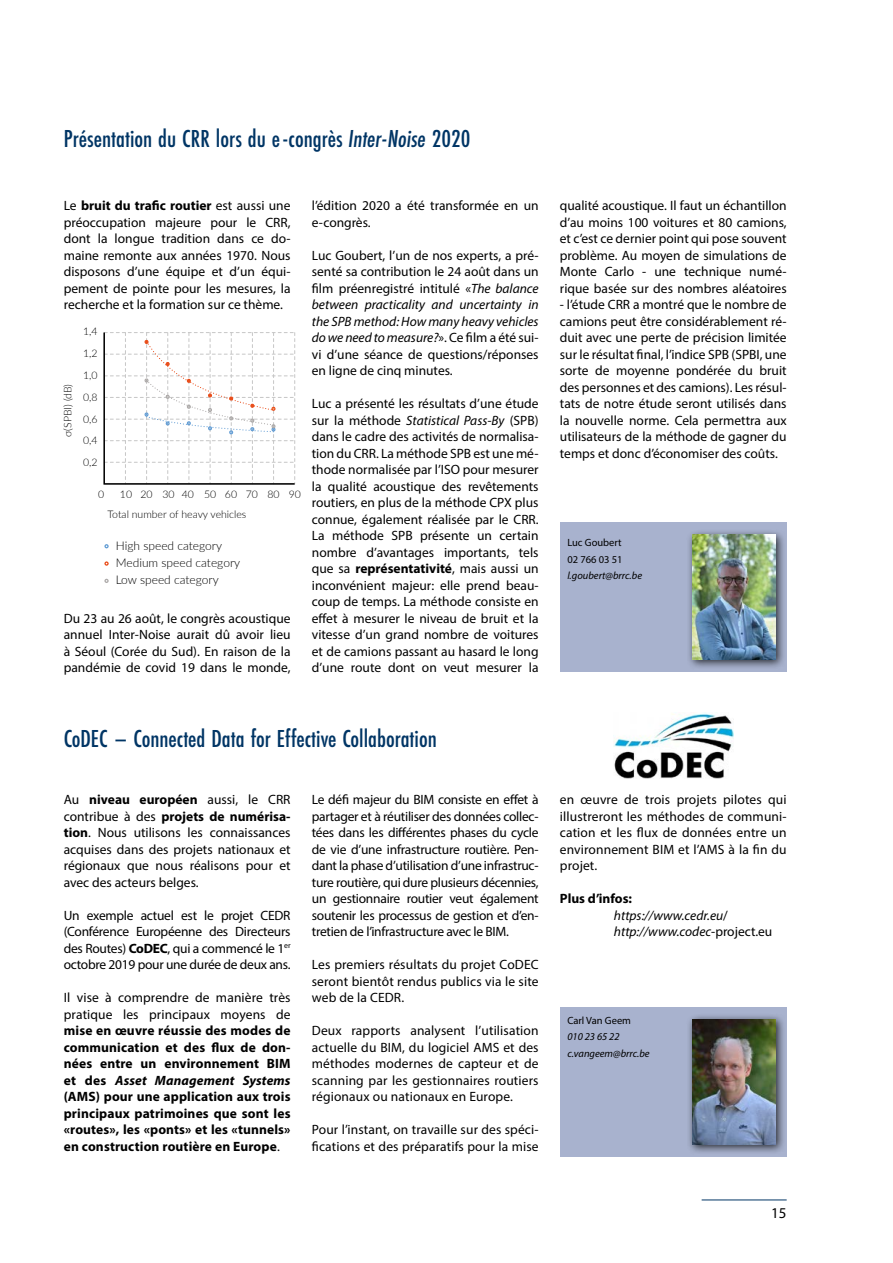
<style>
.page{position:relative;width:893px;height:1263px;background:#fff}
.page>*{position:absolute;margin:0;border:0;box-sizing:border-box;transform-origin:0 0}
.h1_blue{font:500 25.5px "Futura PT Cond";color:#003565}
.h1_blue_copy{font:500 25.5px "Futura PT Cond";color:#003565}
.t1{font:15px "Myriad Pro";color:#000}
.t2{font:13.5px/16.5px "Myriad Pro";color:#000;text-align:justify}
.t3{font:700 13.5px/16.5px "Myriad Pro";letter-spacing:.01em;color:#000;text-align:justify}
.t4{font:italic 13.5px/16.5px "Myriad Pro";color:#000}
.t5{font:300 12px/17px "Lato";color:#000}
.t6{font:300 10.5px "Lato";color:#000}
.t7{font:italic 10.5px "Myriad Pro";color:#000}
.t8{font:10.5px "Myriad Pro";color:#000}
.s1{font-style:italic}
.s2{font-weight:700}
.s3{font-weight:400}
.s4{font-weight:700;font-style:normal}
.s5{font-style:normal}
</style>
<div class="page">
<hr style="left:702px;top:1199px;width:85px;height:1px;background:#003565">
<div style="left:560px;top:1007px;width:227px;height:150px;background:#a8b2ce"></div>
<div style="left:687px;top:1013px;width:99px;height:141px;background:#000;opacity:.75"></div>
<img style="left:692px;top:1019px;width:83px;height:125px">
<img style="left:613px;top:712px;width:120px;height:66px">
<div style="left:560px;top:522px;width:227px;height:150px;background:#a8b2ce"></div>
<div style="left:687px;top:529px;width:99px;height:141px;background:#000;opacity:.75"></div>
<img style="left:692px;top:535px;width:83px;height:125px">
<svg style="left:103px;top:332px;width:193px;height:153px"></svg>
<svg style="left:104px;top:544px;width:5px;height:4px"></svg>
<svg style="left:104px;top:561px;width:5px;height:5px"></svg>
<svg style="left:104px;top:579px;width:5px;height:4px"></svg>
<p class="h1_blue" style="left:64px;top:124px;width:408px">Présentation du CRR lors du e-congrès <span class="s1">Inter-Noise</span> 2020</p>
<p class="t2" style="left:64px;top:197px;width:228px">Le <span class="s2">bruit du trafic routier</span> est aussi une préoccupation majeure pour le CRR, dont la longue tradition dans ce do&shy;maine remonte aux années 1970. Nous disposons d’une équipe et d’un équi&shy;pement de pointe pour les mesures, la recherche et la formation sur ce thème.</p>
<p class="t6" style="left:83px;top:324px;width:16px">1,4</p>
<p class="t6" style="left:83px;top:346px;width:16px">1,2</p>
<p class="t6" style="left:61px;top:437px;width:54px;rotate:-90deg">σ(SPBI) (dB)</p>
<p class="t6" style="left:83px;top:368px;width:16px">1,0</p>
<p class="t6" style="left:83px;top:390px;width:16px">0,8</p>
<p class="t6" style="left:83px;top:412px;width:16px">0,6</p>
<p class="t6" style="left:83px;top:433px;width:16px">0,4</p>
<p class="t6" style="left:83px;top:455px;width:16px">0,2</p>
<p class="t6" style="left:98px;top:487px;width:8px">0</p>
<p class="t6" style="left:120px;top:487px;width:183px">10 20 30 40 50 60 70 80 90</p>
<p class="t6" style="left:107px;top:507px;width:140px">Total number of heavy vehicles</p>
<p class="t5" style="left:116px;top:537px;width:126px">High speed category<br>Medium speed category<br>Low speed category</p>
<p class="t2" style="left:64px;top:610px;width:228px">Du 23 au 26 août, le congrès acoustique annuel Inter-Noise aurait dû avoir lieu à Séoul (Corée du Sud). En raison de la pandémie de covid 19 dans le monde,</p>
<p class="t2" style="left:312px;top:197px;width:228px">l’édition 2020 a été transformée en un e-congrès.</p>
<p class="t2" style="left:312px;top:247px;width:228px">Luc Goubert, l’un de nos experts, a pré&shy;senté sa contribution le 24 août dans un film préenregistré intitulé «<span class="s1">The balance between practicality and uncertainty in the SPB method: How many heavy vehicles do we need to measure?</span>». Ce film a été sui&shy;vi d’une séance de questions/réponses en ligne de cinq minutes.</p>
<p class="t2" style="left:312px;top:395px;width:228px">Luc a présenté les résultats d’une étude sur la méthode <span class="s1">Statistical Pass-By</span> (SPB) dans le cadre des activités de normalisa&shy;tion du CRR. La méthode SPB est une mé&shy;thode normalisée par l’ISO pour mesurer la qualité acoustique des revêtements routiers, en plus de la méthode CPX plus connue, également réalisée par le CRR.<br>La méthode SPB présente un certain nombre d’avantages importants, tels que sa <span class="s2">représentativité</span>, mais aussi un inconvénient majeur: elle prend beau&shy;coup de temps. La méthode consiste en effet à mesurer le niveau de bruit et la vitesse d’un grand nombre de voitures et de camions passant au hasard le long d’une route dont on veut mesurer la</p>
<p class="h1_blue_copy" style="left:64px;top:723px;width:375px">CoDEC – Connected Data for Effective Collaboration</p>
<p class="t2" style="left:64px;top:791px;width:228px">Au <span class="s2">niveau européen</span> aussi, le CRR contribue à des <span class="s2">projets de numérisa&shy;tion</span>. Nous utilisons les connaissances acquises dans des projets nationaux et régionaux que nous réalisons pour et avec des acteurs belges.</p>
<p class="t2" style="left:64px;top:907px;width:228px">Un exemple actuel est le projet CEDR (Conférence Européenne des Directeurs des Routes) <span class="s2">CoDEC</span>, qui a commencé le 1<sup>er </sup>octobre 2019 pour une durée de deux ans.</p>
<p class="t3" style="left:64px;top:989px;width:228px"><span class="s3">Il vise à comprendre de manière très pratique les principaux moyens de </span>mise en œuvre réussie des modes de communication et des flux de don&shy;nées entre un environnement BIM et des <span class="s1">Asset Management Systems </span>(AMS) pour une application aux trois principaux patrimoines que sont les «routes», les «ponts» et les «tunnels» en construction routière en Europe<span class="s3">.</span></p>
<p class="t2" style="left:312px;top:791px;width:228px">Le défi majeur du BIM consiste en effet à partager et à réutiliser des données collec&shy;tées dans les différentes phases du cycle de vie d’une infrastructure routière. Pen&shy;dant la phase d’utilisation d’une infrastruc&shy;ture routière, qui dure plusieurs décennies, un gestionnaire routier veut également soutenir les processus de gestion et d’en&shy;tretien de l’infrastructure avec le BIM.</p>
<p class="t2" style="left:312px;top:956px;width:228px">Les premiers résultats du projet CoDEC seront bientôt rendus publics via le site web de la CEDR.</p>
<p class="t2" style="left:312px;top:1022px;width:228px">Deux rapports analysent l’utilisation actuelle du BIM, du logiciel AMS et des méthodes modernes de capteur et de scanning par les gestionnaires routiers régionaux ou nationaux en Europe.</p>
<p class="t2" style="left:312px;top:1121px;width:228px">Pour l’instant, on travaille sur des spéci&shy;fications et des préparatifs pour la mise</p>
<p class="t2" style="left:560px;top:197px;width:228px">qualité acoustique. Il faut un échantillon d’au moins 100 voitures et 80 camions, et c’est ce dernier point qui pose souvent problème. Au moyen de simulations de Monte Carlo - une technique numé&shy;rique basée sur des nombres aléatoires</p>
<p class="t2" style="left:560px;top:296px;width:228px">- l’étude CRR a montré que le nombre de camions peut être considérablement ré&shy;duit avec une perte de précision limitée sur le résultat final, l’indice SPB (SPBI, une sorte de moyenne pondérée du bruit des personnes et des camions). Les résul&shy;tats de notre étude seront utilisés dans la nouvelle norme. Cela permettra aux utilisateurs de la méthode de gagner du temps et donc d’économiser des coûts.</p>
<p class="t8" style="left:567px;top:536px;width:56px">Luc Goubert</p>
<p class="t8" style="left:567px;top:553px;width:57px">02 766 03 51</p>
<p class="t7" style="left:567px;top:569px;width:76px">l.goubert@brrc.be</p>
<p class="t2" style="left:560px;top:791px;width:228px">en œuvre de trois projets pilotes qui illustreront les méthodes de communi&shy;cation et les flux de données entre un environnement BIM et l’AMS à la fin du projet.</p>
<p class="t4" style="left:614px;top:890px;width:116px;text-indent:-54px"><span class="s4">Plus d’infos: </span>https://www.cedr.eu<span class="s5">/</span></p>
<p class="t4" style="left:614px;top:923px;width:160px">http://www.codec<span class="s5">-project.eu</span></p>
<p class="t8" style="left:567px;top:1013px;width:65px">Carl Van Geem</p>
<p class="t7" style="left:567px;top:1030px;width:54px">010 23 65 22</p>
<p class="t7" style="left:567px;top:1046px;width:84px">c.vangeem@brrc.be</p>
<p class="t1" style="left:771px;top:1203px;width:17px">15</p>
</div>
